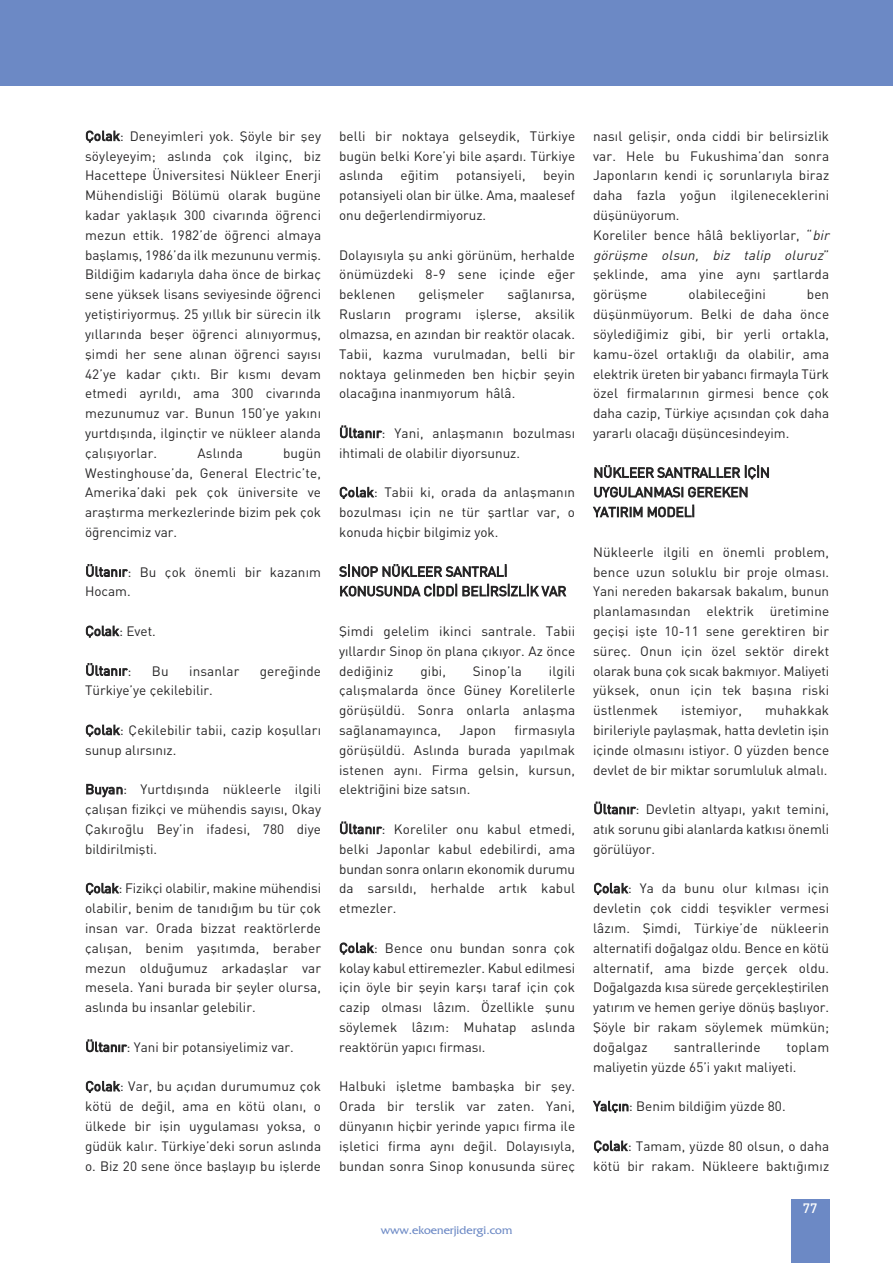
<style>
.page{position:relative;width:893px;height:1263px;background:#fff}
.page>*{position:absolute;margin:0;border:0;box-sizing:border-box;transform-origin:0 0}
.t1{font:13.5px/19.8px "DIN Bek";letter-spacing:.01em;color:#272627;text-align:justify}
.t2{font:500 13.5px "DI Nbek";color:#fff}
.t3{font:12px "TR France";color:#6c89c5}
.s1{font-style:italic}
</style>
<div class="page">
<div style="left:791px;top:1199px;width:38px;height:64px;background:#6c89c5"></div>
<div style="left:0;top:0;width:893px;height:86px;background:#6c89c5"></div>
<p class="t1" style="left:85px;top:126px;width:238px">Çolak: Deneyimleri yok. Şöyle bir şey söyleyeyim; aslında çok ilginç, biz Hacettepe Üniversitesi Nükleer Enerji Mühendisliği Bölümü olarak bugüne kadar yaklaşık 300 civarında öğrenci mezun ettik. 1982’de öğrenci almaya başlamış, 1986’da ilk mezununu vermiş.<br>Bildiğim kadarıyla daha önce de birkaç sene yüksek lisans seviyesinde öğrenci yetiştiriyormuş. 25 yıllık bir sürecin ilk yıllarında beşer öğrenci alınıyormuş, şimdi her sene alınan öğrenci sayısı 42’ye kadar çıktı. Bir kısmı devam etmedi ayrıldı, ama 300 civarında mezunumuz var. Bunun 150’ye yakını yurtdışında, ilginçtir ve nükleer alanda çalışıyorlar.</p>
<p class="t1" style="left:85px;top:443px;width:238px;text-indent:198px">bugün Westinghouse’da, General Electric’te, Amerika’daki pek çok üniversite ve araştırma merkezlerinde bizim pek çok öğrencimiz var.</p>
<p class="t1" style="left:85px;top:561px;width:238px">Ültanır: Bu çok önemli bir kazanım<br>Hocam.</p>
<p class="t1" style="left:85px;top:621px;width:72px">Çolak: Evet.</p>
<p class="t1" style="left:85px;top:660px;width:48px">Ültanır:</p>
<p class="t1" style="left:152px;top:660px;width:18px">Bu</p>
<p class="t1" style="left:189px;top:660px;width:52px">insanlar</p>
<p class="t1" style="left:260px;top:660px;width:63px">gereğinde</p>
<p class="t1" style="left:85px;top:680px;width:129px">Türkiye’ye çekilebilir.</p>
<p class="t1" style="left:85px;top:720px;width:238px">Çolak: Çekilebilir tabii, cazip koşulları sunup alırsınız.</p>
<p class="t1" style="left:85px;top:779px;width:238px">Buyan: Yurtdışında nükleerle ilgili çalışan fizikçi ve mühendis sayısı, Okay Çakıroğlu Bey’in ifadesi, 780 diye bildirilmişti.</p>
<p class="t1" style="left:85px;top:878px;width:238px">Çolak: Fizikçi olabilir, makine mühendisi olabilir, benim de tanıdığım bu tür çok insan var. Orada bizzat reaktörlerde çalışan, benim yaşıtımda, beraber mezun olduğumuz arkadaşlar var mesela. Yani burada bir şeyler olursa, aslında bu insanlar gelebilir.</p>
<p class="t1" style="left:85px;top:1037px;width:210px">Ültanır: Yani bir potansiyelimiz var.</p>
<p class="t1" style="left:85px;top:1076px;width:238px">Çolak: Var, bu açıdan durumumuz çok kötü de değil, ama en kötü olanı, o ülkede bir işin uygulaması yoksa, o güdük kalır. Türkiye’deki sorun aslında o. Biz 20 sene önce başlayıp bu işlerde</p>
<p class="t1" style="left:198px;top:443px;width:47px">Aslında</p>
<p class="t1" style="left:339px;top:126px;width:238px">belli bir noktaya gelseydik, Türkiye bugün belki Kore’yi bile aşardı. Türkiye aslında</p>
<p class="t1" style="left:339px;top:165px;width:238px;text-indent:204px">beyin potansiyeli olan bir ülke. Ama, maalesef onu değerlendirmiyoruz.</p>
<p class="t1" style="left:339px;top:245px;width:238px">Dolayısıyla şu anki görünüm, herhalde önümüzdeki 8-9 sene içinde eğer beklenen</p>
<p class="t1" style="left:401px;top:165px;width:40px">eğitim</p>
<p class="t1" style="left:456px;top:165px;width:71px">potansiyeli,</p>
<p class="t1" style="left:419px;top:284px;width:67px">gelişmeler</p>
<p class="t1" style="left:339px;top:284px;width:238px;text-indent:168px">sağlanırsa, Rusların programı işlerse, aksilik olmazsa, en azından bir reaktör olacak.<br>Tabii, kazma vurulmadan, belli bir noktaya gelinmeden ben hiçbir şeyin olacağına inanmıyorum hâlâ.</p>
<p class="t1" style="left:339px;top:423px;width:238px">Ültanır: Yani, anlaşmanın bozulması ihtimali de olabilir diyorsunuz.</p>
<p class="t1" style="left:339px;top:482px;width:238px">Çolak: Tabii ki, orada da anlaşmanın bozulması için ne tür şartlar var, o konuda hiçbir bilgimiz yok.</p>
<p class="t1" style="left:339px;top:562px;width:229px">SİNOP NÜKLEER SANTRALİ<br>KONUSUNDA CİDDİ BELİRSİZLİK VAR</p>
<p class="t1" style="left:339px;top:621px;width:238px">Şimdi gelelim ikinci santrale. Tabii yıllardır Sinop ön plana çıkıyor. Az önce dediğiniz</p>
<p class="t1" style="left:420px;top:660px;width:27px">gibi,</p>
<p class="t1" style="left:473px;top:660px;width:51px">Sinop’la</p>
<p class="t1" style="left:339px;top:660px;width:238px;text-indent:210px">ilgili çalışmalarda önce Güney Korelilerle görüşüldü. Sonra onlarla anlaşma sağlanamayınca,</p>
<p class="t1" style="left:339px;top:720px;width:238px;text-indent:175px">firmasıyla görüşüldü. Aslında burada yapılmak istenen aynı. Firma gelsin, kursun, elektriğini bize satsın.</p>
<p class="t1" style="left:339px;top:819px;width:238px">Ültanır: Koreliler onu kabul etmedi, belki Japonlar kabul edebilirdi, ama bundan sonra onların ekonomik durumu da sarsıldı, herhalde artık kabul etmezler.</p>
<p class="t1" style="left:339px;top:938px;width:238px">Çolak: Bence onu bundan sonra çok kolay kabul ettiremezler. Kabul edilmesi için öyle bir şeyin karşı taraf için çok cazip olması lâzım. Özellikle şunu söylemek lâzım: Muhatap aslında reaktörün yapıcı firması.</p>
<p class="t1" style="left:339px;top:1076px;width:238px">Halbuki işletme bambaşka bir şey.<br>Orada bir terslik var zaten. Yani, dünyanın hiçbir yerinde yapıcı firma ile işletici firma aynı değil. Dolayısıyla, bundan sonra Sinop konusunda süreç</p>
<p class="t1" style="left:459px;top:720px;width:38px">Japon</p>
<p class="t3" style="left:381px;top:1222px;width:133px">www.ekoenerjidergi.com</p>
<p class="t1" style="left:593px;top:126px;width:241px;text-align:left">nasıl gelişir, onda ciddi bir belirsizlik var. Hele bu Fukushima’dan sonra<br>Japonların kendi iç sorunlarıyla biraz daha fazla yoğun ilgileneceklerini düşünüyorum.<br>Koreliler bence hâlâ bekliyorlar, “<span class="s1">bir görüşme olsun, biz talip oluruz</span>” şeklinde, ama yine aynı şartlarda görüşme</p>
<p class="t1" style="left:688px;top:284px;width:79px">olabileceğini</p>
<p class="t1" style="left:593px;top:284px;width:238px;text-indent:214px">ben düşünmüyorum. Belki de daha önce söylediğimiz gibi, bir yerli ortakla, kamu-özel ortaklığı da olabilir, ama elektrik üreten bir yabancı firmayla Türk özel firmalarının girmesi bence çok daha cazip, Türkiye açısından çok daha yararlı olacağı düşüncesindeyim.</p>
<p class="t1" style="left:593px;top:462px;width:178px;text-align:left">NÜKLEER SANTRALLER İÇİN<br>UYGULANMASI GEREKEN<br>YATIRIM MODELİ</p>
<p class="t1" style="left:593px;top:542px;width:238px">Nükleerle ilgili en önemli problem, bence uzun soluklu bir proje olması.<br>Yani nereden bakarsak bakalım, bunun planlamasından elektrik üretimine geçişi işte 10-11 sene gerektiren bir süreç. Onun için özel sektör direkt olarak buna çok sıcak bakmıyor. Maliyeti yüksek, onun için tek başına riski üstlenmek</p>
<p class="t1" style="left:681px;top:700px;width:62px">istemiyor,</p>
<p class="t1" style="left:593px;top:700px;width:238px;text-indent:172px">muhakkak birileriyle paylaşmak, hatta devletin işin içinde olmasını istiyor. O yüzden bence devlet de bir miktar sorumluluk almalı.</p>
<p class="t1" style="left:593px;top:799px;width:238px">Ültanır: Devletin altyapı, yakıt temini, atık sorunu gibi alanlarda katkısı önemli görülüyor.</p>
<p class="t1" style="left:593px;top:878px;width:238px">Çolak: Ya da bunu olur kılması için devletin çok ciddi teşvikler vermesi lâzım. Şimdi, Türkiye’de nükleerin alternatifi doğalgaz oldu. Bence en kötü alternatif, ama bizde gerçek oldu.<br>Doğalgazda kısa sürede gerçekleştirilen yatırım ve hemen geriye dönüş başlıyor.<br>Şöyle bir rakam söylemek mümkün; doğalgaz</p>
<p class="t1" style="left:674px;top:1037px;width:88px">santrallerinde</p>
<p class="t1" style="left:593px;top:1037px;width:238px;text-indent:193px">toplam maliyetin yüzde 65’i yakıt maliyeti.</p>
<p class="t1" style="left:593px;top:1096px;width:194px">Yalçın: Benim bildiğim yüzde 80.</p>
<p class="t1" style="left:593px;top:1136px;width:238px">Çolak: Tamam, yüzde 80 olsun, o daha kötü bir rakam. Nükleere baktığımız</p>
<p class="t2" style="left:803px;top:1199px;width:16px">77</p>
</div>
